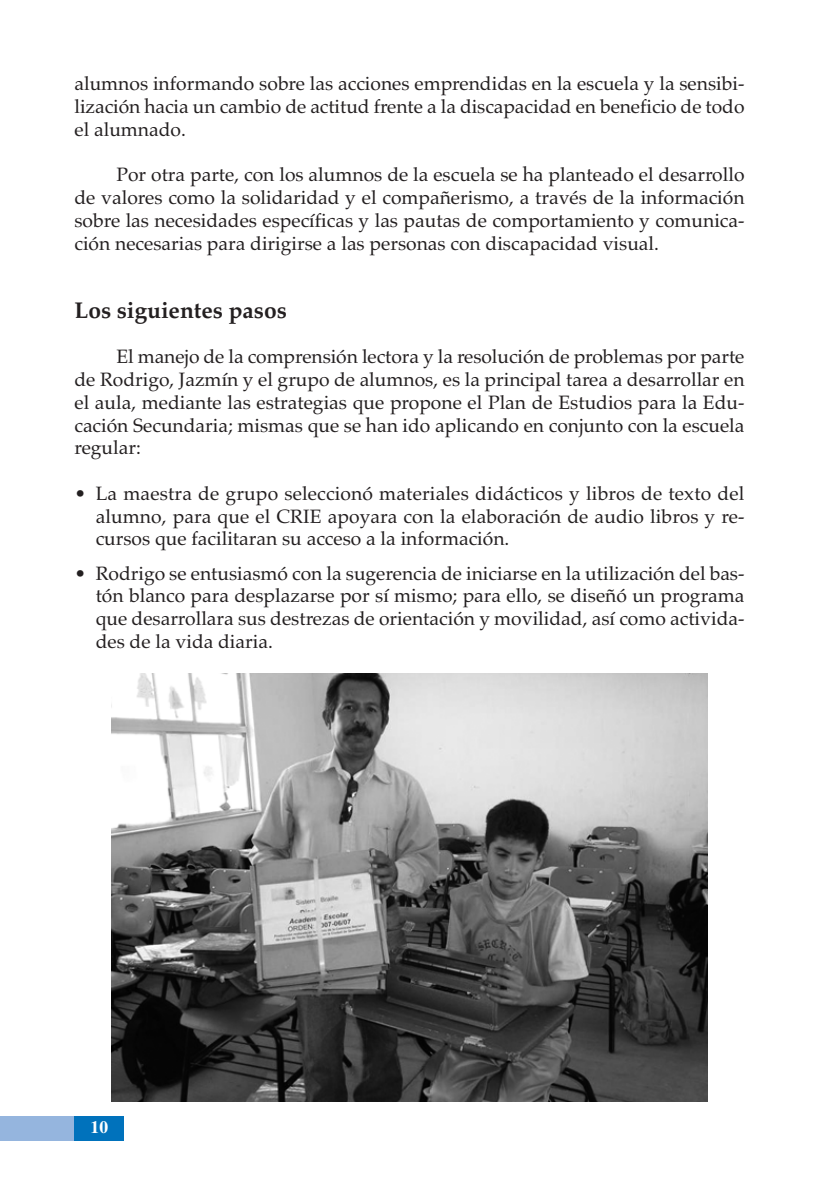
<style>
.page{position:relative;width:819px;height:1191px;background:#fff}
.page>*{position:absolute;margin:0;border:0;box-sizing:border-box;transform-origin:0 0}
.t1{font:700 22.75px "Palatino";color:#231f20}
.t2{font:19.25px/22.8px "Palatino";color:#231f20;text-align:justify}
.t3{font:700 17.5px "Times";color:#fff}
</style>
<div class="page">
<div style="left:0;top:1116px;width:124px;height:25px;background:#95b5de"></div>
<div style="left:74px;top:1116px;width:50px;height:25px;background:#0072bc"></div>
<img style="left:112px;top:674px;width:595px;height:427px">
<p class="t2" style="left:74px;top:72px;width:671px">alumnos informando sobre las acciones emprendidas en la escuela y la sensibi&shy;lización hacia un cambio de actitud frente a la discapacidad en beneficio de todo el alumnado.</p>
<p class="t2" style="left:74px;top:163px;width:671px;text-indent:42px">Por otra parte, con los alumnos de la escuela se ha planteado el desarrollo de valores como la solidaridad y el compañerismo, a través de la información sobre las necesidades específicas y las pautas de comportamiento y comunica&shy;ción necesarias para dirigirse a las personas con discapacidad visual.</p>
<p class="t1" style="left:74px;top:297px;width:214px">Los siguientes pasos</p>
<p class="t2" style="left:74px;top:345px;width:671px;text-indent:42px">El manejo de la comprensión lectora y la resolución de problemas por parte de Rodrigo, Jazmín y el grupo de alumnos, es la principal tarea a desarrollar en el aula, mediante las estrategias que propone el Plan de Estudios para la Edu&shy;cación Secundaria; mismas que se han ido aplicando en conjunto con la escuela regular:</p>
<p class="t2" style="left:96px;top:482px;width:650px;text-indent:-21px">• La maestra de grupo seleccionó materiales didácticos y libros de texto del alumno, para que el CRIE apoyara con la elaboración de audio libros y re&shy;cursos que facilitaran su acceso a la información.</p>
<p class="t2" style="left:96px;top:561px;width:650px;text-indent:-21px">• Rodrigo se entusiasmó con la sugerencia de iniciarse en la utilización del bas&shy;tón blanco para desplazarse por sí mismo; para ello, se diseñó un programa que desarrollara sus destrezas de orientación y movilidad, así como activida&shy;des de la vida diaria.</p>
<p class="t3" style="left:91px;top:1117px;width:19px">10</p>
</div>
